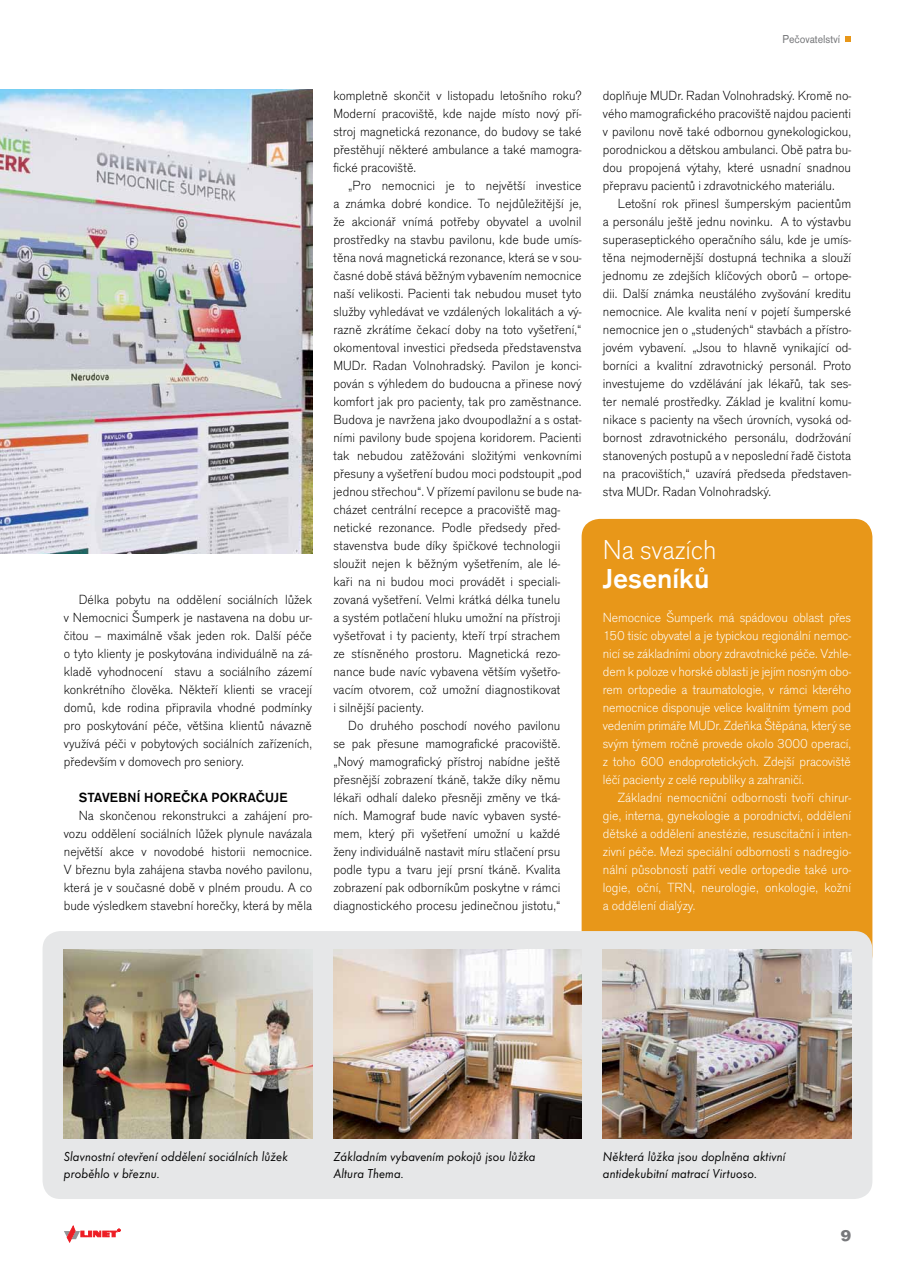
<style>
.page{position:relative;width:915px;height:1276px;background:#fff}
.page>*{position:absolute;margin:0;border:0;box-sizing:border-box;transform-origin:0 0}
.t1{font:300 28.5px "Accius TOT";color:#fff}
.t2{font:500 28.5px "Accius TOT";color:#fff}
.t3{font:900 16.5px "Accius TOT";color:#77787b}
.t4{font:300 13.8px/18px "Accius TOT";letter-spacing:.005em;color:#000;text-align:justify}
.t5{font:300 13.8px/18px "Accius TOT";letter-spacing:-.01em;color:#fff;text-align:justify}
.t6{font:500 13.8px "Accius TOT";letter-spacing:.05em;color:#000}
.t7{font:13.5px/16.5px "Futura TOT Book Obli";letter-spacing:.01em;color:#000;scale:.95 1}
.t8{font:12px "Accius TOT";color:#77787b;scale:.9 1}
</style>
<div class="page">
<svg style="left:64px;top:1226px;width:56px;height:16px"></svg>
<div style="left:581px;top:519px;width:291px;height:453px;background:#e89719;border-radius:18px"></div>
<svg style="left:845px;top:36px;width:5px;height:6px"></svg>
<div style="left:43px;top:931px;width:829px;height:268px;background:#e6e7e8;border-radius:18px"></div>
<img style="left:333px;top:950px;width:248px;height:188px">
<img style="left:602px;top:950px;width:248px;height:188px">
<img style="left:64px;top:950px;width:248px;height:188px">
<img style="left:0;top:89px;width:312px;height:464px">
<p class="t4" style="left:64px;top:590px;width:250px;text-indent:15px">Délka pobytu na oddělení sociálních lůžek v Nemocnici Šumperk je nastavena na dobu ur&shy;čitou – maximálně však jeden rok. Další péče o tyto klienty je poskytována individuálně na zá&shy;kladě vyhodnocení stavu a sociálního zázemí konkrétního člověka. Někteří klienti se vracejí domů, kde rodina připravila vhodné podmínky pro poskytování péče, většina klientů návazně využívá péči v pobytových sociálních zařízeních, především v domovech pro seniory.</p>
<p class="t6" style="left:79px;top:790px;width:76px">STAVEBNÍ HORE</p>
<p class="t6" style="left:181px;top:790px;width:49px">ČKA POKR</p>
<p class="t6" style="left:248px;top:790px;width:40px">AČUJE</p>
<p class="t4" style="left:64px;top:806px;width:250px;text-indent:15px">Na skončenou rekonstrukci a zahájení pro&shy;vozu oddělení sociálních lůžek plynule navázala největší akce v novodobé historii nemocnice.<br>V březnu byla zahájena stavba nového pavilonu, která je v současné době v plném proudu. A co bude výsledkem stavební horečky, která by měla</p>
<p class="t4" style="left:333px;top:86px;width:250px">kompletně skončit v listopadu letošního roku?<br>Moderní pracoviště, kde najde místo nový pří&shy;stroj magnetická rezonance, do budovy se také přestěhují některé ambulance a také mamogra&shy;fické pracoviště.</p>
<p class="t4" style="left:348px;top:176px;width:235px">„Pro nemocnici je to největší investice</p>
<p class="t4" style="left:333px;top:194px;width:250px">a známka dobré kondice. To nejdůležitější je,</p>
<p class="t4" style="left:333px;top:212px;width:250px">že akcionář vnímá potřeby obyvatel a uvolnil</p>
<p class="t4" style="left:333px;top:230px;width:250px">prostředky na stavbu pavilonu, kde bude umís-</p>
<p class="t4" style="left:333px;top:248px;width:250px">těna nová magnetická rezonance, která se v sou-</p>
<p class="t4" style="left:333px;top:266px;width:250px">časné době stává běžným vybavením nemocnice</p>
<p class="t4" style="left:333px;top:284px;width:249px">naší velikosti. Pacienti tak nebudou muset tyto</p>
<p class="t4" style="left:333px;top:302px;width:250px">služby vyhledávat ve vzdálených lokalitách a vý-</p>
<p class="t4" style="left:333px;top:320px;width:250px">razně zkrátíme čekací doby na toto vyšetření,“</p>
<p class="t4" style="left:333px;top:338px;width:250px">okomentoval investici předseda představenstva</p>
<p class="t4" style="left:333px;top:356px;width:250px">MUDr. Radan Volnohradský. Pavilon je konci-</p>
<p class="t4" style="left:333px;top:374px;width:250px">pován s výhledem do budoucna a přinese nový</p>
<p class="t4" style="left:333px;top:392px;width:250px">komfort jak pro pacienty, tak pro zaměstnance.</p>
<p class="t4" style="left:333px;top:410px;width:250px">Budova je navržena jako dvoupodlažní a s ostat-</p>
<p class="t4" style="left:333px;top:428px;width:250px">ními pavilony bude spojena koridorem. Pacienti</p>
<p class="t4" style="left:333px;top:446px;width:250px">tak nebudou zatěžováni složitými venkovními</p>
<p class="t4" style="left:333px;top:464px;width:250px">přesuny a vyšetření budou moci podstoupit „pod</p>
<p class="t4" style="left:333px;top:482px;width:250px">jednou střechou“. V přízemí pavilonu se bude na-</p>
<p class="t4" style="left:333px;top:500px;width:228px">cházet centrální recepce a pracoviště mag-</p>
<p class="t4" style="left:333px;top:518px;width:228px">netické rezonance. Podle předsedy před-</p>
<p class="t4" style="left:333px;top:536px;width:228px">stavenstva bude díky špičkové technologii</p>
<p class="t4" style="left:333px;top:554px;width:228px">sloužit nejen k běžným vyšetřením, ale lé-</p>
<p class="t4" style="left:333px;top:572px;width:228px">kaři na ni budou moci provádět i speciali-</p>
<p class="t4" style="left:333px;top:590px;width:228px">zovaná vyšetření. Velmi krátká délka tunelu</p>
<p class="t4" style="left:333px;top:608px;width:228px">a systém potlačení hluku umožní na přístroji</p>
<p class="t4" style="left:333px;top:626px;width:228px">vyšetřovat i ty pacienty, kteří trpí strachem</p>
<p class="t4" style="left:333px;top:644px;width:228px">ze stísněného prostoru. Magnetická rezo-</p>
<p class="t4" style="left:333px;top:662px;width:228px">nance bude navíc vybavena větším vyšetřo-</p>
<p class="t4" style="left:333px;top:680px;width:228px">vacím otvorem, což umožní diagnostikovat</p>
<p class="t4" style="left:333px;top:698px;width:92px">i silnější pacienty.</p>
<p class="t4" style="left:348px;top:716px;width:213px">Do druhého poschodí nového pavilonu</p>
<p class="t4" style="left:333px;top:734px;width:228px">se pak přesune mamografické pracoviště.</p>
<p class="t4" style="left:333px;top:752px;width:228px">„Nový mamografický přístroj nabídne ještě</p>
<p class="t4" style="left:333px;top:770px;width:228px">přesnější zobrazení tkáně, takže díky němu</p>
<p class="t4" style="left:333px;top:788px;width:228px">lékaři odhalí daleko přesněji změny ve tká-</p>
<p class="t4" style="left:333px;top:806px;width:228px">ních. Mamograf bude navíc vybaven systé-</p>
<p class="t4" style="left:333px;top:824px;width:228px">mem, který při vyšetření umožní u každé</p>
<p class="t4" style="left:333px;top:842px;width:228px">ženy individuálně nastavit míru stlačení prsu</p>
<p class="t4" style="left:333px;top:860px;width:228px">podle typu a tvaru její prsní tkáně. Kvalita</p>
<p class="t4" style="left:333px;top:878px;width:228px">zobrazení pak odborníkům poskytne v rámci</p>
<p class="t4" style="left:333px;top:896px;width:228px">diagnostického procesu jedinečnou jistotu,“</p>
<p class="t8" style="left:782px;top:32px;width:65px">Pečovatelství</p>
<p class="t4" style="left:602px;top:86px;width:250px">doplňuje MUDr. Radan Volnohradský. Kromě no&shy;vého mamografického pracoviště najdou pacienti v pavilonu nově také odbornou gynekologickou, porodnickou a dětskou ambulanci. Obě patra bu&shy;dou propojená výtahy, které usnadní snadnou přepravu pacientů i zdravotnického materiálu.</p>
<p class="t4" style="left:602px;top:194px;width:250px;text-indent:15px">Letošní rok přinesl šumperským pacientům a personálu ještě jednu novinku. A to výstavbu superaseptického operačního sálu, kde je umís&shy;těna nejmodernější dostupná technika a slouží jednomu ze zdejších klíčových oborů – ortope&shy;dii. Další známka neustálého zvyšování kreditu nemocnice. Ale kvalita není v pojetí šumperské nemocnice jen o „studených“ stavbách a přístro&shy;jovém vybavení. „Jsou to hlavně vynikající od&shy;borníci a kvalitní zdravotnický personál. Proto investujeme do vzdělávání jak lékařů, tak ses&shy;ter nemalé prostředky. Základ je kvalitní komu&shy;nikace s pacienty na všech úrovních, vysoká od&shy;bornost zdravotnického personálu, dodržování stanovených postupů a v neposlední řadě čistota na pracovištích,“ uzavírá předseda představen&shy;stva MUDr. Radan Volnohradský.</p>
<h1 class="t1" style="left:602px;top:534px;width:115px">Na svazích</h1>
<h1 class="t2" style="left:602px;top:562px;width:108px">JESENÍKŮ</h1>
<p class="t5" style="left:602px;top:608px;width:250px">Nemocnice Šumperk má spádovou oblast přes 150 tisíc obyvatel a je typickou regionální nemoc&shy;nicí se základními obory zdravotnické péče. Vzhle&shy;dem k poloze v horské oblasti je jejím nosným obo&shy;rem ortopedie a traumatologie, v rámci kterého nemocnice disponuje velice kvalitním týmem pod vedením primáře MUDr. Zdeňka Štěpána, který se svým týmem ročně provede okolo 3000 operací, z toho 600 endoprotetických. Zdejší pracoviště léčí pacienty z celé republiky a zahraničí.</p>
<p class="t5" style="left:602px;top:788px;width:250px;text-indent:15px">Základní nemocniční odbornosti tvoří chirur&shy;gie, interna, gynekologie a porodnictví, oddělení dětské a oddělení anestézie, resuscitační i inten&shy;zivní péče. Mezi speciální odbornosti s nadregio&shy;nální působností patří vedle ortopedie také uro&shy;logie, oční, TRN, neurologie, onkologie, kožní a oddělení dialýzy.</p>
<p class="t7" style="left:64px;top:1148px;width:237px">Slavnostní otevření oddělení sociálních lůžek proběhlo v březnu.</p>
<p class="t7" style="left:333px;top:1148px;width:214px">Základním vybavením pokojů jsou lůžka<br>Altura Thema.</p>
<p class="t7" style="left:602px;top:1148px;width:194px">Některá lůžka jsou doplněna aktivní antidekubitní matrací Virtuoso.</p>
<p class="t3" style="left:840px;top:1226px;width:12px">9</p>
</div>
